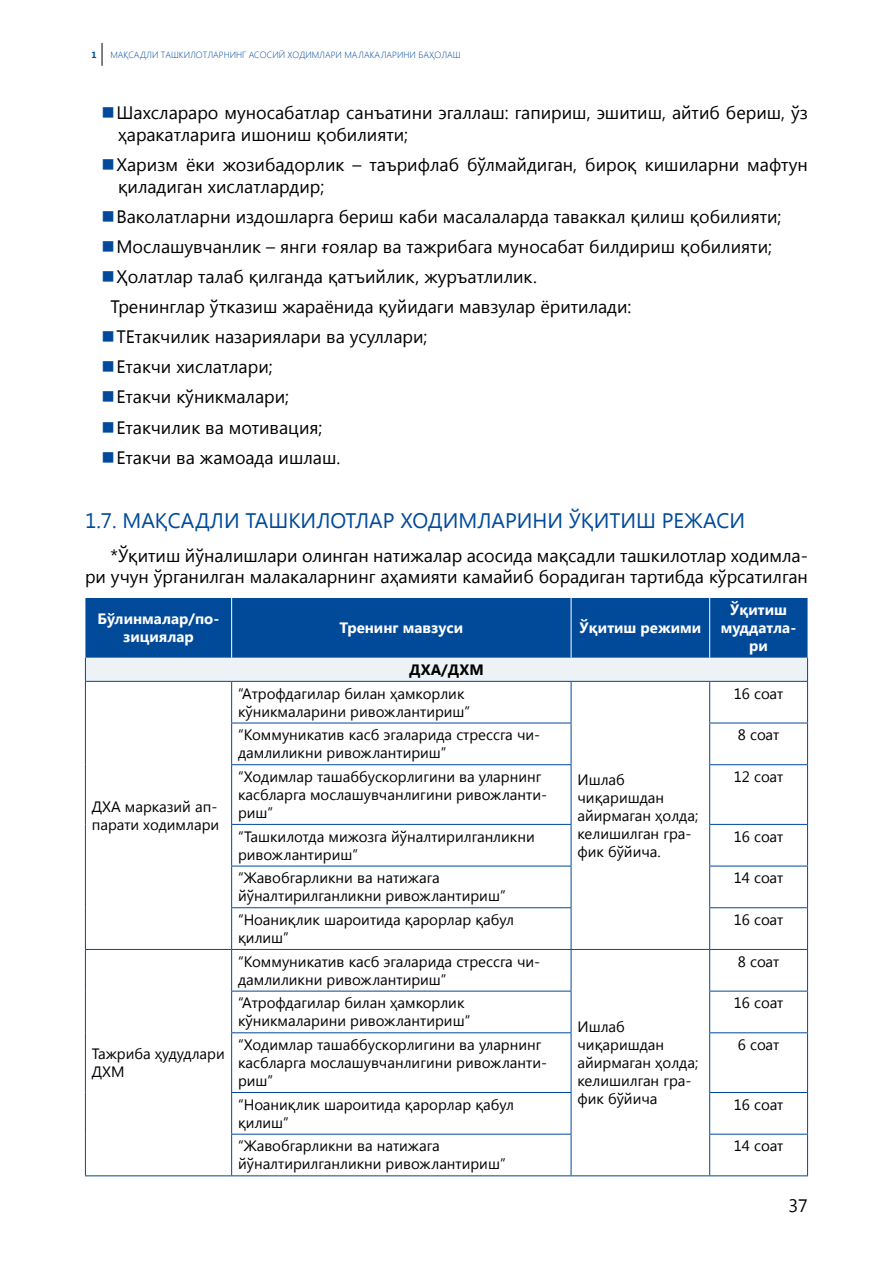
<style>
.page{position:relative;width:893px;height:1263px;background:#fff}
.page>*{position:absolute;margin:0;border:0;box-sizing:border-box;transform-origin:0 0}
.t1{font:21px "Segoe UI";color:#004a99}
.t2{font:18px/21.6px "Segoe UI";color:#000}
.t3{font:15px/18px "Segoe UI";color:#000}
.t4{font:700 15px/18px "Segoe UI";color:#fff;text-align:center}
.t5{font:700 15px "Segoe UI";color:#000}
.t6{font:300 9px "Segoe UI";color:#004a99}
.t7{font:700 9px "Segoe UI";color:#004a99}
</style>
<div class="page">
<hr style="left:101px;top:43px;width:2px;height:23px;background:#58585a">
<svg style="left:85px;top:598px;width:723px;height:83px;background:#4279b2"></svg>
<hr style="left:85px;top:681px;width:147px;height:1px;background:#004a99">
<hr style="left:85px;top:682px;width:1px;height:41px;background:#004a99">
<hr style="left:85px;top:723px;width:1px;height:42px;background:#004a99">
<hr style="left:85px;top:765px;width:1px;height:59px;background:#004a99">
<hr style="left:85px;top:824px;width:1px;height:42px;background:#004a99">
<hr style="left:85px;top:866px;width:1px;height:42px;background:#004a99">
<hr style="left:85px;top:908px;width:1px;height:41px;background:#004a99">
<hr style="left:232px;top:681px;width:339px;height:1px;background:#004a99">
<hr style="left:231px;top:682px;width:1px;height:41px;background:#004a99">
<hr style="left:571px;top:681px;width:139px;height:1px;background:#004a99">
<hr style="left:571px;top:682px;width:1px;height:41px;background:#004a99">
<hr style="left:710px;top:681px;width:98px;height:1px;background:#004a99">
<hr style="left:709px;top:682px;width:1px;height:41px;background:#004a99">
<hr style="left:807px;top:682px;width:1px;height:41px;background:#004a99">
<hr style="left:231px;top:723px;width:340px;height:1px;background:#004a99">
<hr style="left:231px;top:723px;width:1px;height:41px;background:#004a99">
<hr style="left:571px;top:723px;width:1px;height:41px;background:#004a99">
<hr style="left:709px;top:723px;width:99px;height:1px;background:#004a99">
<hr style="left:709px;top:723px;width:1px;height:41px;background:#004a99">
<hr style="left:807px;top:723px;width:1px;height:41px;background:#004a99">
<hr style="left:231px;top:764px;width:340px;height:1px;background:#004a99">
<hr style="left:231px;top:765px;width:1px;height:59px;background:#004a99">
<hr style="left:571px;top:765px;width:1px;height:59px;background:#004a99">
<hr style="left:709px;top:764px;width:99px;height:1px;background:#004a99">
<hr style="left:709px;top:765px;width:1px;height:59px;background:#004a99">
<hr style="left:807px;top:765px;width:1px;height:59px;background:#004a99">
<hr style="left:231px;top:824px;width:340px;height:1px;background:#004a99">
<hr style="left:231px;top:825px;width:1px;height:41px;background:#004a99">
<hr style="left:571px;top:825px;width:1px;height:41px;background:#004a99">
<hr style="left:709px;top:824px;width:99px;height:1px;background:#004a99">
<hr style="left:709px;top:825px;width:1px;height:41px;background:#004a99">
<hr style="left:807px;top:825px;width:1px;height:41px;background:#004a99">
<hr style="left:231px;top:866px;width:340px;height:1px;background:#004a99">
<hr style="left:231px;top:866px;width:1px;height:41px;background:#004a99">
<hr style="left:571px;top:866px;width:1px;height:41px;background:#004a99">
<hr style="left:709px;top:866px;width:99px;height:1px;background:#004a99">
<hr style="left:709px;top:866px;width:1px;height:41px;background:#004a99">
<hr style="left:807px;top:866px;width:1px;height:41px;background:#004a99">
<hr style="left:231px;top:907px;width:340px;height:1px;background:#004a99">
<hr style="left:231px;top:908px;width:1px;height:41px;background:#004a99">
<hr style="left:571px;top:908px;width:1px;height:41px;background:#004a99">
<hr style="left:709px;top:907px;width:99px;height:1px;background:#004a99">
<hr style="left:709px;top:908px;width:1px;height:41px;background:#004a99">
<hr style="left:807px;top:908px;width:1px;height:41px;background:#004a99">
<hr style="left:85px;top:949px;width:147px;height:1px;background:#004a99">
<hr style="left:85px;top:950px;width:1px;height:41px;background:#004a99">
<hr style="left:85px;top:991px;width:1px;height:42px;background:#004a99">
<hr style="left:85px;top:1033px;width:1px;height:59px;background:#004a99">
<hr style="left:85px;top:1092px;width:1px;height:42px;background:#004a99">
<hr style="left:85px;top:1134px;width:1px;height:41px;background:#004a99">
<hr style="left:232px;top:949px;width:339px;height:1px;background:#004a99">
<hr style="left:231px;top:950px;width:1px;height:41px;background:#004a99">
<hr style="left:571px;top:949px;width:139px;height:1px;background:#004a99">
<hr style="left:571px;top:950px;width:1px;height:41px;background:#004a99">
<hr style="left:710px;top:949px;width:98px;height:1px;background:#004a99">
<hr style="left:709px;top:950px;width:1px;height:41px;background:#004a99">
<hr style="left:807px;top:950px;width:1px;height:41px;background:#004a99">
<hr style="left:231px;top:991px;width:340px;height:1px;background:#004a99">
<hr style="left:231px;top:991px;width:1px;height:41px;background:#004a99">
<hr style="left:571px;top:991px;width:1px;height:41px;background:#004a99">
<hr style="left:709px;top:991px;width:99px;height:1px;background:#004a99">
<hr style="left:709px;top:991px;width:1px;height:41px;background:#004a99">
<hr style="left:807px;top:991px;width:1px;height:41px;background:#004a99">
<hr style="left:231px;top:1032px;width:340px;height:1px;background:#004a99">
<hr style="left:231px;top:1033px;width:1px;height:59px;background:#004a99">
<hr style="left:571px;top:1033px;width:1px;height:59px;background:#004a99">
<hr style="left:709px;top:1032px;width:99px;height:1px;background:#004a99">
<hr style="left:709px;top:1033px;width:1px;height:59px;background:#004a99">
<hr style="left:807px;top:1033px;width:1px;height:59px;background:#004a99">
<hr style="left:231px;top:1092px;width:340px;height:1px;background:#004a99">
<hr style="left:231px;top:1093px;width:1px;height:41px;background:#004a99">
<hr style="left:571px;top:1093px;width:1px;height:41px;background:#004a99">
<hr style="left:709px;top:1092px;width:99px;height:1px;background:#004a99">
<hr style="left:709px;top:1093px;width:1px;height:41px;background:#004a99">
<hr style="left:807px;top:1093px;width:1px;height:41px;background:#004a99">
<hr style="left:231px;top:1134px;width:340px;height:1px;background:#004a99">
<hr style="left:231px;top:1134px;width:1px;height:41px;background:#004a99">
<hr style="left:571px;top:1134px;width:1px;height:41px;background:#004a99">
<hr style="left:709px;top:1134px;width:99px;height:1px;background:#004a99">
<hr style="left:709px;top:1134px;width:1px;height:41px;background:#004a99">
<hr style="left:807px;top:1134px;width:1px;height:41px;background:#004a99">
<hr style="left:85px;top:1175px;width:147px;height:1px;background:#004a99">
<hr style="left:232px;top:1175px;width:339px;height:1px;background:#004a99">
<hr style="left:571px;top:1175px;width:139px;height:1px;background:#004a99">
<hr style="left:710px;top:1175px;width:98px;height:1px;background:#004a99">
<hr style="left:231px;top:598px;width:1px;height:60px;background:#fff">
<hr style="left:571px;top:598px;width:1px;height:60px;background:#fff">
<hr style="left:709px;top:598px;width:1px;height:60px;background:#fff">
<p class="t7" style="left:91px;top:48px;width:7px">1</p>
<p class="t6" style="left:110px;top:48px;width:352px">МАҚСАДЛИ ТАШКИЛОТЛАРНИНГ АСОСИЙ ХОДИМЛАРИ МАЛАКАЛАРИНИ БАҲОЛАШ</p>
<p class="t2" style="left:117px;top:101px;width:693px">Шахслараро муносабатлар санъатини эгаллаш: гапириш, эшитиш, айтиб бериш, ўз ҳаракатларига ишониш қобилияти;</p>
<p class="t2" style="left:117px;top:153px;width:693px">Харизм ёки жозибадорлик – таърифлаб бўлмайдиган, бироқ кишиларни мафтун қиладиган хислатлардир;</p>
<p class="t2" style="left:116px;top:205px;width:666px">Ваколатларни издошларга бериш каби масалаларда таваккал қилиш қобилияти;</p>
<p class="t2" style="left:116px;top:235px;width:657px">Мослашувчанлик – янги ғоялар ва тажрибага муносабат билдириш қобилияти;</p>
<p class="t2" style="left:116px;top:265px;width:422px">Ҳолатлар талаб қилганда қатъийлик, журъатлилик.</p>
<p class="t2" style="left:110px;top:295px;width:523px">Тренинглар ўтказиш жараёнида қуйидаги мавзулар ёритилади:</p>
<p class="t2" style="left:116px;top:325px;width:313px">ТЕтакчилик назариялари ва усуллари;</p>
<p class="t2" style="left:116px;top:355px;width:158px">Етакчи хислатлари;</p>
<p class="t2" style="left:116px;top:385px;width:174px">Етакчи кўникмалари;</p>
<p class="t2" style="left:116px;top:415px;width:208px">Етакчилик ва мотивация;</p>
<p class="t2" style="left:116px;top:446px;width:226px">Етакчи ва жамоада ишлаш.</p>
<h1 class="t1" style="left:85px;top:505px;width:662px">1.7. МАҚСАДЛИ ТАШКИЛОТЛАР ХОДИМЛАРИНИ ЎҚИТИШ РЕЖАСИ</h1>
<p class="t2" style="left:85px;top:544px;width:724px;text-align:right">*Ўқитиш йўналишлари олинган натижалар асосида мақсадли ташкилотлар ходимла&shy;ри учун ўрганилган малакаларнинг аҳамияти камайиб борадиган тартибда кўрсатилган</p>
<p class="t4" style="left:98px;top:609px;width:123px">Бўлинмалар/по&shy;зициялар</p>
<p class="t4" style="left:340px;top:618px;width:125px">Тренинг мавзуси</p>
<p class="t4" style="left:579px;top:618px;width:123px">Ўқитиш режими</p>
<p class="t4" style="left:721px;top:600px;width:77px">Ўқитиш муддатла&shy;ри</p>
<p class="t3" style="left:92px;top:797px;width:129px">ДХА марказий ап&shy;парати ходимлари</p>
<p class="t3" style="left:92px;top:1044px;width:134px">Тажриба ҳудудлари<br>ДХМ</p>
<p class="t5" style="left:409px;top:659px;width:76px">ДХА/ДХМ</p>
<p class="t3" style="left:238px;top:684px;width:234px">“Атрофдагилар билан ҳамкорлик кўникмаларини ривожлантириш”</p>
<p class="t3" style="left:734px;top:684px;width:51px">16 соат</p>
<p class="t3" style="left:238px;top:725px;width:304px">“Коммуникатив касб эгаларида стрессга чи&shy;дамлиликни ривожлантириш”</p>
<p class="t3" style="left:738px;top:725px;width:43px">8 соат</p>
<p class="t3" style="left:238px;top:767px;width:311px">“Ходимлар ташаббускорлигини ва уларнинг касбларга мослашувчанлигини ривожланти&shy;риш”</p>
<p class="t3" style="left:734px;top:767px;width:51px">12 соат</p>
<p class="t3" style="left:238px;top:827px;width:298px">“Ташкилотда мижозга йўналтирилганликни ривожлантириш”</p>
<p class="t3" style="left:734px;top:827px;width:51px">16 соат</p>
<p class="t3" style="left:238px;top:868px;width:269px">“Жавобгарликни ва натижага йўналтирилганликни ривожлантириш”</p>
<p class="t3" style="left:734px;top:868px;width:51px">14 соат</p>
<p class="t3" style="left:238px;top:910px;width:277px">“Ноаниқлик шароитида қарорлар қабул қилиш”</p>
<p class="t3" style="left:734px;top:910px;width:51px">16 соат</p>
<p class="t3" style="left:577px;top:770px;width:122px">Ишлаб чиқаришдан айирмаган ҳолда; келишилган гра&shy;фик бўйича.</p>
<p class="t3" style="left:238px;top:952px;width:304px">“Коммуникатив касб эгаларида стрессга чи&shy;дамлиликни ривожлантириш”</p>
<p class="t3" style="left:738px;top:952px;width:43px">8 соат</p>
<p class="t3" style="left:238px;top:993px;width:234px">“Атрофдагилар билан ҳамкорлик кўникмаларини ривожлантириш”</p>
<p class="t3" style="left:734px;top:993px;width:51px">16 соат</p>
<p class="t3" style="left:238px;top:1035px;width:311px">“Ходимлар ташаббускорлигини ва уларнинг касбларга мослашувчанлигини ривожланти&shy;риш”</p>
<p class="t3" style="left:738px;top:1035px;width:43px">6 соат</p>
<p class="t3" style="left:238px;top:1095px;width:277px">“Ноаниқлик шароитида қарорлар қабул қилиш”</p>
<p class="t3" style="left:734px;top:1095px;width:51px">16 соат</p>
<p class="t3" style="left:238px;top:1136px;width:269px">“Жавобгарликни ва натижага йўналтирилганликни ривожлантириш”</p>
<p class="t3" style="left:734px;top:1136px;width:51px">14 соат</p>
<p class="t3" style="left:577px;top:1017px;width:122px">Ишлаб чиқаришдан айирмаган ҳолда; келишилган гра&shy;фик бўйича</p>
<p class="t2" style="left:788px;top:1194px;width:21px">37</p>
</div>
